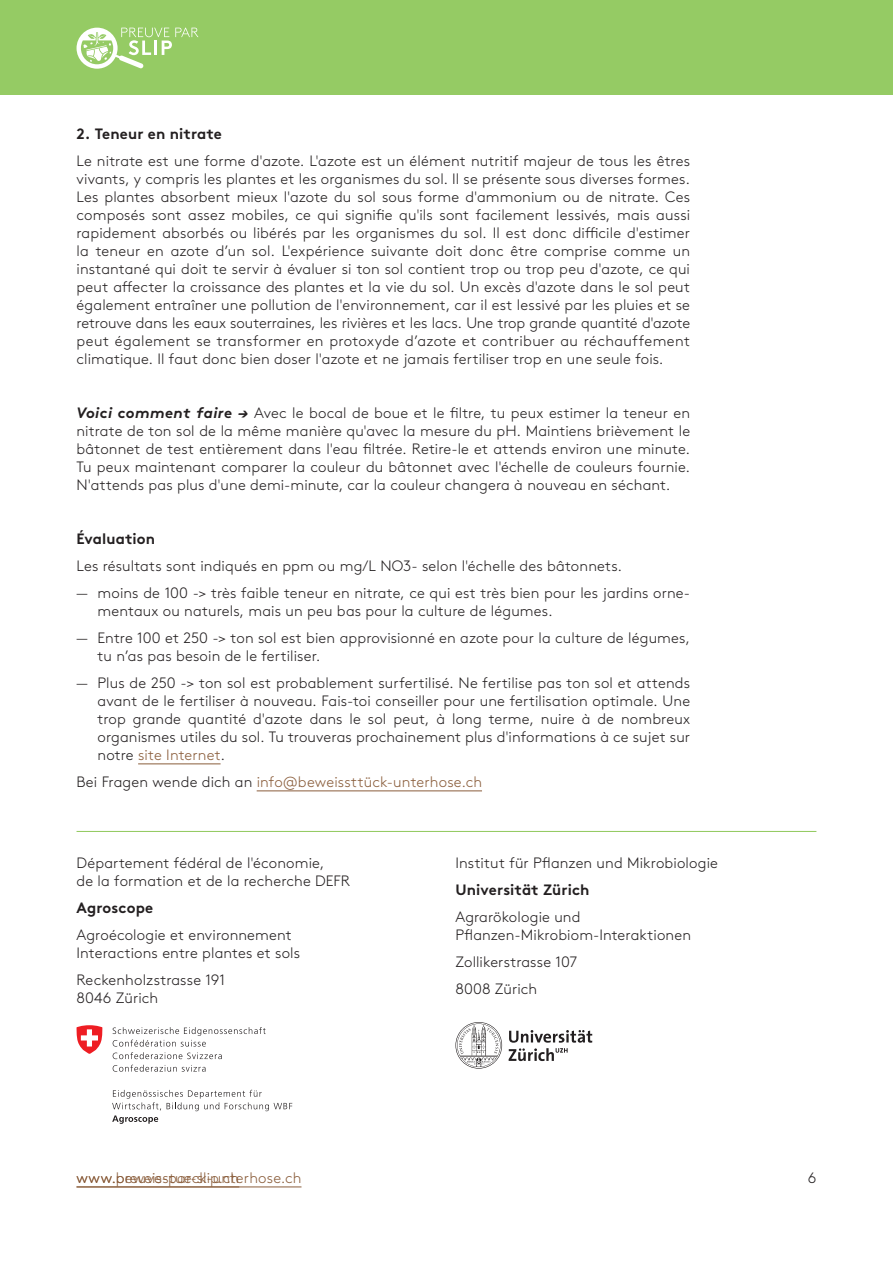
<style>
.page{position:relative;width:893px;height:1263px;background:#fff}
.page>*{position:absolute;margin:0;border:0;box-sizing:border-box;transform-origin:0 0}
.t1{font:300 15px/18px "Brown Std";letter-spacing:.01em;color:#231f20}
.t2{font:300 15px "Brown Std";letter-spacing:.01em;color:#8a5d3b}
.t3{font:700 15px "Brown Std";letter-spacing:.005em;color:#231f20}
.s1{font-weight:700;font-style:italic}
.s2{color:#8a5d3b}
.s3{color:#231f20}
</style>
<div class="page">
<div style="left:0;top:0;width:893px;height:94px;background:#95cb64"></div>
<hr style="left:138px;top:763px;width:83px;height:1px;background:#8a5d3b">
<hr style="left:257px;top:790px;width:225px;height:1px;background:#8a5d3b">
<hr style="left:77px;top:831px;width:739px;height:1px;background:#95cb64">
<svg style="left:455px;top:1022px;width:137px;height:46px"></svg>
<svg style="left:113px;top:1027px;width:153px;height:19px"></svg>
<svg style="left:113px;top:1052px;width:109px;height:7px"></svg>
<svg style="left:113px;top:1065px;width:93px;height:7px"></svg>
<svg style="left:112px;top:1090px;width:180px;height:34px"></svg>
<svg style="left:77px;top:1025px;width:26px;height:29px"></svg>
<hr style="left:77px;top:1186px;width:224px;height:1px;background:#8a5d3b">
<svg style="left:77px;top:28px;width:121px;height:41px"></svg>
<p class="t3" style="left:77px;top:125px;width:147px">2. Teneur en nitrate</p>
<p class="t1" style="left:77px;top:152px;width:615px;text-align:justify">Le nitrate est une forme d'azote. L'azote est un élément nutritif majeur de tous les êtres vivants, y compris les plantes et les organismes du sol. Il se présente sous diverses formes.<br>Les plantes absorbent mieux l'azote du sol sous forme d'ammonium ou de nitrate. Ces composés sont assez mobiles, ce qui signifie qu'ils sont facilement lessivés, mais aussi rapidement absorbés ou libérés par les organismes du sol. Il est donc difficile d'estimer la teneur en azote d’un sol. L'expérience suivante doit donc être comprise comme un instantané qui doit te servir à évaluer si ton sol contient trop ou trop peu d'azote, ce qui peut affecter la croissance des plantes et la vie du sol. Un excès d'azote dans le sol peut également entraîner une pollution de l'environnement, car il est lessivé par les pluies et se retrouve dans les eaux souterraines, les rivières et les lacs. Une trop grande quantité d'azote peut également se transformer en protoxyde d’azote et contribuer au réchauffement climatique. Il faut donc bien doser l'azote et ne jamais fertiliser trop en une seule fois.</p>
<p class="t1" style="left:77px;top:404px;width:615px;text-align:justify"><span class="s1">Voici comment faire →</span> Avec le bocal de boue et le filtre, tu peux estimer la teneur en nitrate de ton sol de la même manière qu'avec la mesure du pH. Maintiens brièvement le bâtonnet de test entièrement dans l'eau filtrée. Retire-le et attends environ une minute.<br>Tu peux maintenant comparer la couleur du bâtonnet avec l'échelle de couleurs fournie.<br>N'attends pas plus d'une demi-minute, car la couleur changera à nouveau en séchant.</p>
<p class="t3" style="left:77px;top:530px;width:80px">Évaluation</p>
<p class="t1" style="left:77px;top:557px;width:547px">Les résultats sont indiqués en ppm ou mg/L NO3- selon l'échelle des bâtonnets.</p>
<p class="t1" style="left:98px;top:584px;width:594px;text-indent:-21px">— moins de 100 -&gt; très faible teneur en nitrate, ce qui est très bien pour les jardins orne&shy;mentaux ou naturels, mais un peu bas pour la culture de légumes.</p>
<p class="t1" style="left:98px;top:629px;width:594px;text-indent:-21px">— Entre 100 et 250 -&gt; ton sol est bien approvisionné en azote pour la culture de légumes, tu n’as pas besoin de le fertiliser.</p>
<p class="t1" style="left:98px;top:674px;width:594px;text-align:justify;text-indent:-21px">— Plus de 250 -&gt; ton sol est probablement surfertilisé. Ne fertilise pas ton sol et attends avant de le fertiliser à nouveau. Fais-toi conseiller pour une fertilisation optimale. Une trop grande quantité d'azote dans le sol peut, à long terme, nuire à de nombreux organismes utiles du sol. Tu trouveras prochainement plus d'informations à ce sujet sur notre <span class="s2">site Internet</span>.</p>
<p class="t2" style="left:77px;top:773px;width:407px"><span class="s3">Bei Fragen wende dich an</span> info@beweissttück-unterhose.ch</p>
<p class="t1" style="left:77px;top:854px;width:275px">Département fédéral de l'économie,<br>de la formation et de la recherche DEFR</p>
<p class="t3" style="left:77px;top:899px;width:78px">Agroscope</p>
<p class="t1" style="left:77px;top:926px;width:225px">Agroécologie et environnement<br>Interactions entre plantes et sols</p>
<p class="t1" style="left:77px;top:971px;width:150px">Reckenholzstrasse 191<br>8046 Zürich</p>
<p class="t1" style="left:455px;top:854px;width:264px">Institut für Pflanzen und Mikrobiologie</p>
<p class="t3" style="left:455px;top:881px;width:136px">Universität Zürich</p>
<p class="t1" style="left:455px;top:908px;width:237px">Agrarökologie und<br>Pflanzen-Mikrobiom-Interaktionen</p>
<p class="t1" style="left:455px;top:949px;width:123px;line-height:27px">Zollikerstrasse 107<br>8008 Zürich</p>
<p class="t2" style="left:77px;top:1169px;width:226px">www.beweisstueck-unterhose.ch</p>
<p class="t2" style="left:116px;top:1169px;width:125px">preuve-par-slip.ch</p>
<p class="t1" style="left:808px;top:1169px;width:10px">6</p>
</div>
